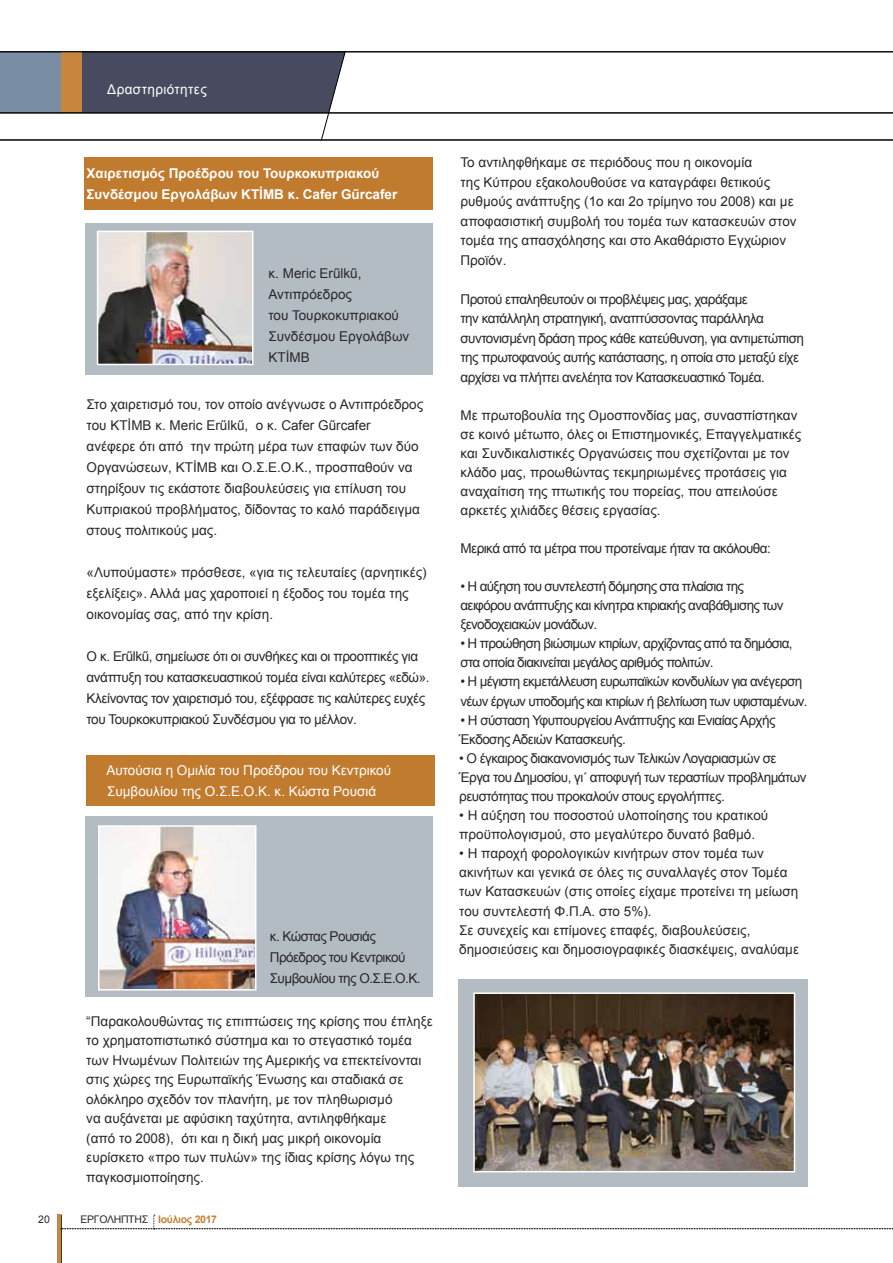
<style>
.page{position:relative;width:893px;height:1263px;background:#fff}
.page>*{position:absolute;margin:0;border:0;box-sizing:border-box;transform-origin:0 0}
.t1{font:13.5px/19.5px "Arial";color:#292829}
.t2{font:13.5px/19.5px "Arial";letter-spacing:-.04em;color:#292829}
.t3{font:13.5px/19px "Arial";letter-spacing:-.05em;color:#292829}
.t4{font:13.5px/21px "Arial";letter-spacing:-.03em;color:#292829}
.t5{font:700 13.5px/21px "Arial";color:#fff}
.t6{font:13.5px/20.5px "Arial";color:#fff}
.t7{font:13.5px "Arial";letter-spacing:.03em;color:#fff}
.t8{font:700 10.5px "Arial";letter-spacing:-.03em;color:#c48035}
.t9{font:10.5px "Arial";color:#292829}
.s1{font-weight:400;color:#292829}
</style>
<div class="page">
<svg style="left:0;top:52px;width:346px;height:88px"></svg>
<hr style="left:61px;top:1215px;width:1px;height:48px;background:#000">
<hr style="left:57px;top:1215px;width:4px;height:48px;background:#c8853d">
<div style="left:61px;top:52px;width:21px;height:61px;background:#c8853d"></div>
<hr style="left:0;top:51px;width:893px;height:1px;background:#000">
<hr style="left:0;top:140px;width:893px;height:1px;background:#000">
<svg style="left:61px;top:1215px;width:832px;height:14px"></svg>
<hr style="left:0;top:113px;width:893px;height:1px;background:#000">
<div style="left:85px;top:817px;width:348px;height:180px;background:#b3bbc3"></div>
<img style="left:101px;top:828px;width:152px;height:159px">
<div style="left:98px;top:825px;width:158px;height:165px;border:2px solid #fff"></div>
<div style="left:86px;top:755px;width:349px;height:51px;background:#c17b2f"></div>
<div style="left:458px;top:979px;width:350px;height:207px;background:#b3bbc3"></div>
<img style="left:476px;top:995px;width:316px;height:174px">
<div style="left:473px;top:992px;width:322px;height:180px;border:2px solid #fff"></div>
<div style="left:85px;top:224px;width:348px;height:151px;background:#b3bbc3"></div>
<img style="left:100px;top:234px;width:150px;height:128px">
<div style="left:97px;top:231px;width:156px;height:134px;border:2px solid #fff"></div>
<div style="left:84px;top:157px;width:348px;height:52px;background:#c17b2f"></div>
<p class="t7" style="left:107px;top:81px;width:101px">Δραστηριότητες</p>
<p class="t5" style="left:87px;top:163px;width:312px">Χαιρετισμός Προέδρου του Τουρκοκυπριακού<br>Συνδέσμου Εργολάβων KTİMB κ. Cafer Gűrcafer</p>
<p class="t1" style="left:268px;top:263px;width:142px;line-height:21px">κ. Μeric Erűlkű,<br>Αντιπρόεδρος<br>του Τουρκοκυπριακού<br>Συνδέσμου Εργολάβων<br>KTİMB</p>
<p class="t1" style="left:87px;top:394px;width:338px;line-height:21px">Στο χαιρετισμό του, τον οποίο ανέγνωσε ο Αντιπρόεδρος του KTİMB κ. Μeric Erűlkű, ο κ. Cafer Gűrcafer<br>ανέφερε ότι από την πρώτη μέρα των επαφών των δύο Οργανώσεων, KTİMB και Ο.Σ.Ε.Ο.Κ., προσπαθούν να στηρίξουν τις εκάστοτε διαβουλεύσεις για επίλυση του Κυπριακού προβλήματος, δίδοντας το καλό παράδειγμα στους πολιτικούς μας.</p>
<p class="t1" style="left:87px;top:562px;width:342px;line-height:21px">«Λυπούμαστε» πρόσθεσε, «για τις τελευταίες (αρνητικές) εξελίξεις». Αλλά μας χαροποιεί η έξοδος του τομέα της οικονομίας σας, από την κρίση.</p>
<p class="t4" style="left:87px;top:646px;width:345px">O κ. Erűlkű, σημείωσε ότι οι συνθήκες και οι προοπτικές για ανάπτυξη του κατασκευαστικού τομέα είναι καλύτερες «εδώ».<br>Κλείνοντας τον χαιρετισμό του, εξέφρασε τις καλύτερες ευχές του Τουρκοκυπριακού Συνδέσμου για το μέλλον.</p>
<p class="t6" style="left:106px;top:760px;width:286px">Αυτούσια η Ομιλία του Προέδρου του Κεντρικού<br>Συμβουλίου της Ο.Σ.Ε.Ο.Κ. κ. Κώστα Ρουσιά</p>
<p class="t2" style="left:270px;top:926px;width:152px;line-height:21px">κ. Κώστας Ρουσιάς<br>Πρόεδρος του Κεντρικού<br>Συμβουλίου της Ο.Σ.Ε.Ο.Κ.</p>
<p class="t1" style="left:86px;top:1011px;width:348px">“Παρακολουθώντας τις επιπτώσεις της κρίσης που έπληξε το χρηματοπιστωτικό σύστημα και το στεγαστικό τομέα των Ηνωμένων Πολιτειών της Αμερικής να επεκτείνονται στις χώρες της Ευρωπαϊκής Ένωσης και σταδιακά σε ολόκληρο σχεδόν τον πλανήτη, με τον πληθωρισμό<br>να αυξάνεται με αφύσικη ταχύτητα, αντιληφθήκαμε<br>(από το 2008), ότι και η δική μας μικρή οικονομία ευρίσκετο «προ των πυλών» της ίδιας κρίσης λόγω της παγκοσμιοποίησης.</p>
<p class="t9" style="left:38px;top:1213px;width:13px">20</p>
<p class="t8" style="left:81px;top:1212px;width:138px"><span class="s1">ΕΡΓΟΛΗΠΤΗΣ</span> Ιούλιος 2017</p>
<p class="t1" style="left:460px;top:153px;width:338px">Το αντιληφθήκαμε σε περιόδους που η οικονομία<br>της Κύπρου εξακολουθούσε να καταγράφει θετικούς ρυθμούς ανάπτυξης (1ο και 2ο τρίμηνο του 2008) και με αποφασιστική συμβολή του τομέα των κατασκευών στον τομέα της απασχόλησης και στο Ακαθάριστο Εγχώριον Προϊόν.</p>
<p class="t2" style="left:460px;top:289px;width:345px">Προτού επαληθευτούν οι προβλέψεις μας, χαράξαμε<br>την κατάλληλη στρατηγική, αναπτύσσοντας παράλληλα συντονισμένη δράση προς κάθε κατεύθυνση, για αντιμετώπιση της πρωτοφανούς αυτής κατάστασης, η οποία στο μεταξύ είχε αρχίσει να πλήττει ανελέητα τον Κατασκευαστικό Τομέα.</p>
<p class="t1" style="left:460px;top:406px;width:342px;line-height:19px">Με πρωτοβουλία της Ομοσπονδίας μας, συνασπίστηκαν σε κοινό μέτωπο, όλες οι Επιστημονικές, Επαγγελματικές και Συνδικαλιστικές Οργανώσεις που σχετίζονται με τον κλάδο μας, προωθώντας τεκμηριωμένες προτάσεις για αναχαίτιση της πτωτικής του πορείας, που απειλούσε αρκετές χιλιάδες θέσεις εργασίας.</p>
<p class="t2" style="left:460px;top:539px;width:312px">Μερικά από τα μέτρα που προτείναμε ήταν τα ακόλουθα:</p>
<p class="t3" style="left:460px;top:577px;width:325px">• Η αύξηση του συντελεστή δόμησης στα πλαίσια της αειφόρου ανάπτυξης και κίνητρα κτιριακής αναβάθμισης των ξενοδοχειακών μονάδων.</p>
<p class="t3" style="left:460px;top:634px;width:334px">• Η προώθηση βιώσιμων κτιρίων, αρχίζοντας από τα δημόσια, στα οποία διακινείται μεγάλος αριθμός πολιτών.</p>
<p class="t3" style="left:460px;top:672px;width:349px">• Η μέγιστη εκμετάλλευση ευρωπαϊκών κονδυλίων για ανέγερση νέων έργων υποδομής και κτιρίων ή βελτίωση των υφισταμένων.</p>
<p class="t2" style="left:459px;top:710px;width:318px;line-height:19px">• Η σύσταση Υφυπουργείου Ανάπτυξης και Ενιαίας Αρχής<br>Έκδοσης Αδειών Κατασκευής.</p>
<p class="t2" style="left:459px;top:749px;width:349px;line-height:19px">• Ο έγκαιρος διακανονισμός των Τελικών Λογαριασμών σε<br>Έργα του Δημοσίου, γι΄ αποφυγή των τεραστίων προβλημάτων ρευστότητας που προκαλούν στους εργολήπτες.</p>
<p class="t1" style="left:459px;top:806px;width:310px;line-height:19px">• Η αύξηση του ποσοστού υλοποίησης του κρατικού προϋπολογισμού, στο μεγαλύτερο δυνατό βαθμό.</p>
<p class="t1" style="left:459px;top:844px;width:341px">• Η παροχή φορολογικών κινήτρων στον τομέα των ακινήτων και γενικά σε όλες τις συναλλαγές στον Τομέα των Κατασκευών (στις οποίες είχαμε προτείνει τη μείωση του συντελεστή Φ.Π.Α. στο 5%).<br>Σε συνεχείς και επίμονες επαφές, διαβουλεύσεις, δημοσιεύσεις και δημοσιογραφικές διασκέψεις, αναλύαμε</p>
</div>
